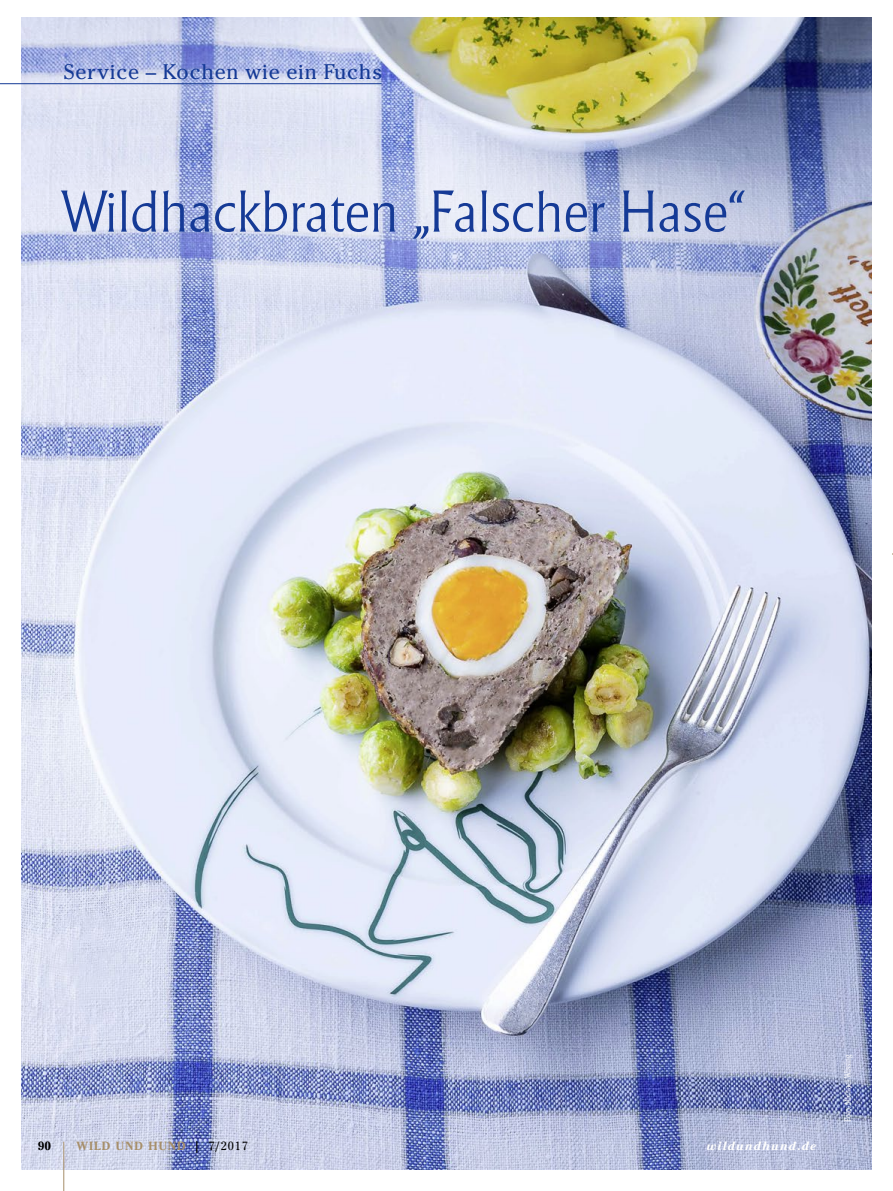
<style>
.page{position:relative;width:893px;height:1191px;background:#fff}
.page>*{position:absolute;margin:0;border:0;box-sizing:border-box;transform-origin:0 0}
.Rezept_Headline_Adel{font:300 57px "Parey Adelon";color:#153a96}
.Rubrik{font:21px "Cheltenham ITC Pro";letter-spacing:.04em;color:#153a96}
.Fuss__Abschnitt{font:700 11.85px "Cheltenham ITC Pro";letter-spacing:.085em;color:#a78f6a}
.Fuss__www{font:italic 700 11.85px "Cheltenham ITC Pro";letter-spacing:.1em;color:#fff}
.Fuss__Seitenzahl{font:700 11.85px "Cheltenham ITC Pro";color:#000}
.Fotonachweis{font:300 condensed 9px "Cheltenham ITC Pro";color:#fff}
.s1{color:#000}
.s2{font-weight:400;color:#000}
</style>
<div class="page">
<img style="left:21px;top:17px;width:851px;height:1152px">
<hr style="left:64px;top:1141px;width:1px;height:50px;background:#a78f6a">
<svg style="left:21px;top:140px;width:851px;height:171px;background:#bdc5df"></svg>
<svg style="left:0;top:17px;width:458px;height:135px;background:#cad0e5"></svg>
<hr style="left:0;top:83px;width:382px;height:1px;background:#153a96">
<p class="Rubrik" style="left:64px;top:58px;width:320px">Service – Kochen wie ein Fuchs</p>
<p class="Rezept_Headline_Adel" style="left:64px;top:178px;width:683px">Wildhackbraten „Falscher Hase“</p>
<p class="Fuss__Seitenzahl" style="left:38px;top:1138px;width:15px">90</p>
<p class="Fuss__Abschnitt" style="left:77px;top:1138px;width:173px">WILD UND HUND <span class="s1">|</span> <span class="s2">7/2017</span></p>
<p class="Fuss__www" style="left:706px;top:1138px;width:112px">wildundhund.de</p>
<p class="Fotonachweis" style="left:842px;top:1122px;width:69px;rotate:-90deg">Foto: Michael Wissing</p>
</div>
